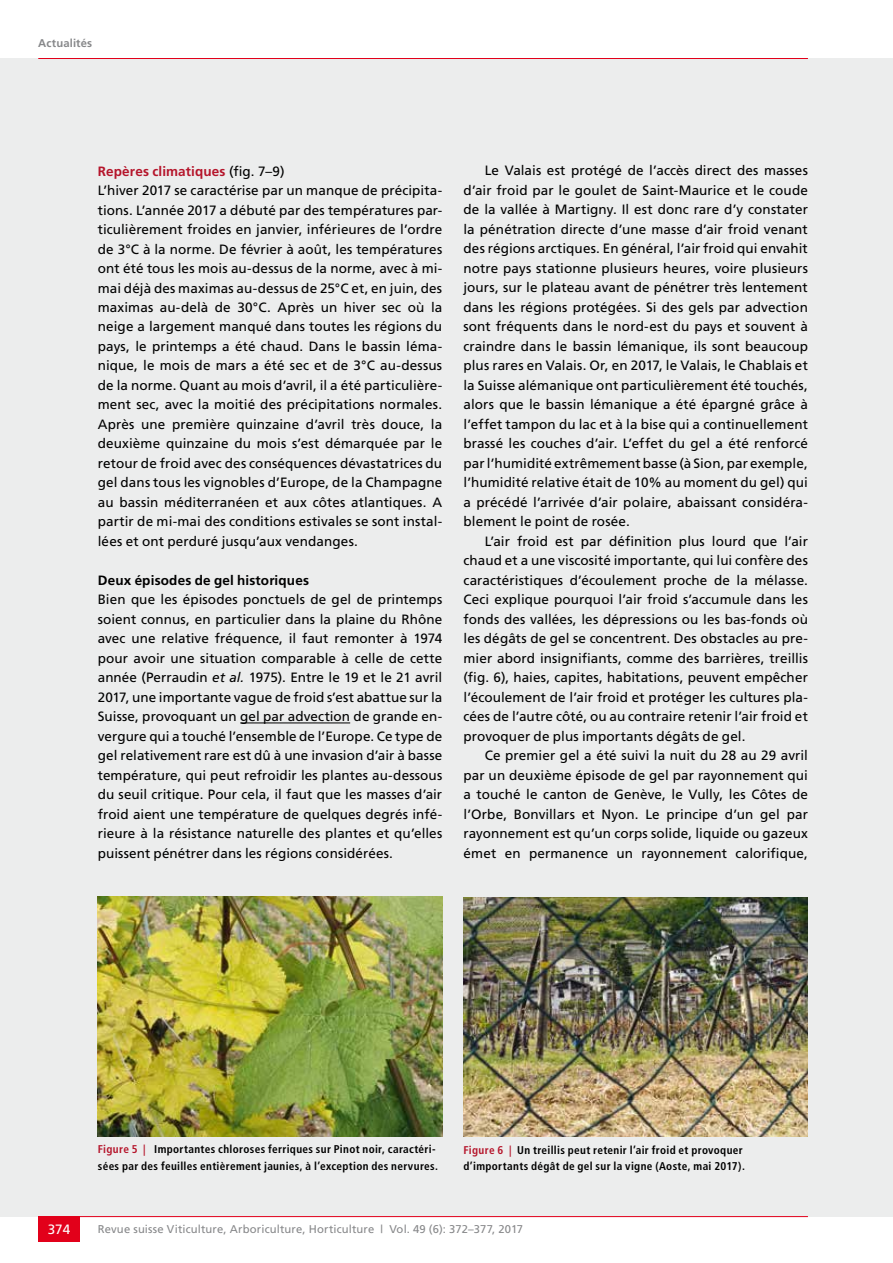
<style>
.page{position:relative;width:893px;height:1263px;background:#fff}
.page>*{position:absolute;margin:0;border:0;box-sizing:border-box;transform-origin:0 0}
.t1{font:13.5px/19.5px "Frutiger";letter-spacing:.005em;color:#000;text-align:justify}
.t2{font:700 13.5px "Frutiger";letter-spacing:.01em;color:#000}
.t3{font:13.5px "Frutiger";color:#fff}
.t4{font:700 condensed 11.25px/16.5px "Frutiger";letter-spacing:.03em;color:#000}
.t5{font:11.25px "Frutiger";letter-spacing:.015em;color:#87888a}
.t6{font:700 11.25px "Frutiger";letter-spacing:.015em;color:#87888a}
.s1{font-weight:700;color:#b5152b}
.s2{font-style:italic}
.s3{color:#b5152b}
</style>
<div class="page">
<div style="left:0;top:58px;width:893px;height:1158px;background:#eceded"></div>
<hr style="left:38px;top:58px;width:770px;height:1px;background:#e2001a">
<hr style="left:38px;top:1216px;width:770px;height:1px;background:#e2001a">
<div style="left:38px;top:1216px;width:42px;height:26px;background:#e2001a"></div>
<hr style="left:240px;top:723px;width:110px;height:1px;background:#000">
<img style="left:98px;top:897px;width:344px;height:239px">
<img style="left:463px;top:897px;width:345px;height:239px">
<p class="t6" style="left:38px;top:37px;width:56px">Actualités</p>
<p class="t1" style="left:98px;top:161px;width:346px;text-align:left"><span class="s1">Repères climatiques</span> (fig. 7–9)<br>L’hiver 2017 se caractérise par un manque de précipita&shy;tions. L’année 2017 a débuté par des températures par&shy;ticulièrement froides en janvier, inférieures de l’ordre de 3°C à la norme. De février à août, les températures ont été tous les mois au-dessus de la norme, avec à mi&shy;mai déjà des maximas au-dessus de 25°C et, en juin, des maximas au-delà de 30°C. Après un hiver sec où la neige a largement manqué dans toutes les régions du pays, le printemps a été chaud. Dans le bassin léma&shy;nique, le mois de mars a été sec et de 3°C au-dessus de la norme. Quant au mois d’avril, il a été particulière&shy;ment sec, avec la moitié des précipitations normales.<br>Après une première quinzaine d’avril très douce, la deuxième quinzaine du mois s’est démarquée par le retour de froid avec des conséquences dévastatrices du gel dans tous les vignobles d’Europe, de la Champagne au bassin méditerranéen et aux côtes atlantiques. A partir de mi-mai des conditions estivales se sont instal&shy;lées et ont perduré jusqu’aux vendanges.</p>
<p class="t2" style="left:98px;top:572px;width:213px">Deux épisodes de gel historiques</p>
<p class="t1" style="left:98px;top:590px;width:346px">Bien que les épisodes ponctuels de gel de printemps soient connus, en particulier dans la plaine du Rhône avec une relative fréquence, il faut remonter à 1974 pour avoir une situation comparable à celle de cette année (Perraudin <span class="s2">et al.</span> 1975). Entre le 19 et le 21 avril 2017, une importante vague de froid s’est abattue sur la Suisse, provoquant un gel par advection de grande en&shy;vergure qui a touché l’ensemble de l’Europe. Ce type de gel relativement rare est dû à une invasion d’air à basse température, qui peut refroidir les plantes au-dessous du seuil critique. Pour cela, il faut que les masses d’air froid aient une température de quelques degrés infé&shy;rieure à la résistance naturelle des plantes et qu’elles puissent pénétrer dans les régions considérées.</p>
<p class="t1" style="left:463px;top:161px;width:346px;text-indent:21px">Le Valais est protégé de l’accès direct des masses d’air froid par le goulet de Saint-Maurice et le coude de la vallée à Martigny. Il est donc rare d’y constater la pénétration directe d’une masse d’air froid venant des régions arctiques. En général, l’air froid qui envahit notre pays stationne plusieurs heures, voire plusieurs jours, sur le plateau avant de pénétrer très lentement dans les régions protégées. Si des gels par advection sont fréquents dans le nord-est du pays et souvent à craindre dans le bassin lémanique, ils sont beaucoup plus rares en Valais. Or, en 2017, le Valais, le Chablais et la Suisse alémanique ont particulièrement été touchés, alors que le bassin lémanique a été épargné grâce à l’effet tampon du lac et à la bise qui a continuellement brassé les couches d’air. L’effet du gel a été renforcé par l’humidité extrêmement basse (à Sion, par exemple, l’humidité relative était de 10% au moment du gel) qui a précédé l’arrivée d’air polaire, abaissant considéra&shy;blement le point de rosée.</p>
<p class="t1" style="left:463px;top:531px;width:346px;text-indent:21px">L’air froid est par définition plus lourd que l’air chaud et a une viscosité importante, qui lui confère des caractéristiques d’écoulement proche de la mélasse.<br>Ceci explique pourquoi l’air froid s’accumule dans les fonds des vallées, les dépressions ou les bas-fonds où les dégâts de gel se concentrent. Des obstacles au pre&shy;mier abord insignifiants, comme des barrières, treillis (fig. 6), haies, capites, habitations, peuvent empêcher l’écoulement de l’air froid et protéger les cultures pla&shy;cées de l’autre côté, ou au contraire retenir l’air froid et provoquer de plus importants dégâts de gel.</p>
<p class="t1" style="left:463px;top:746px;width:346px;text-indent:21px">Ce premier gel a été suivi la nuit du 28 au 29 avril par un deuxième épisode de gel par rayonnement qui a touché le canton de Genève, le Vully, les Côtes de l’Orbe, Bonvillars et Nyon. Le principe d’un gel par rayonnement est qu’un corps solide, liquide ou gazeux émet en permanence un rayonnement calorifique,</p>
<p class="t4" style="left:98px;top:1141px;width:342px"><span class="s3">Figure 5 |</span> Importantes chloroses ferriques sur Pinot noir, caractéri&shy;sées par des feuilles entièrement jaunies, à l’exception des nervures.</p>
<p class="t4" style="left:463px;top:1141px;width:283px"><span class="s3">Figure 6 |</span> Un treillis peut retenir l’air froid et provoquer d’importants dégât de gel sur la vigne (Aoste, mai 2017).</p>
<p class="t3" style="left:48px;top:1221px;width:24px">374</p>
<p class="t5" style="left:98px;top:1223px;width:427px">Revue suisse Viticulture, Arboriculture, Horticulture | Vol. 49 (6): 372–377, 2017</p>
</div>
